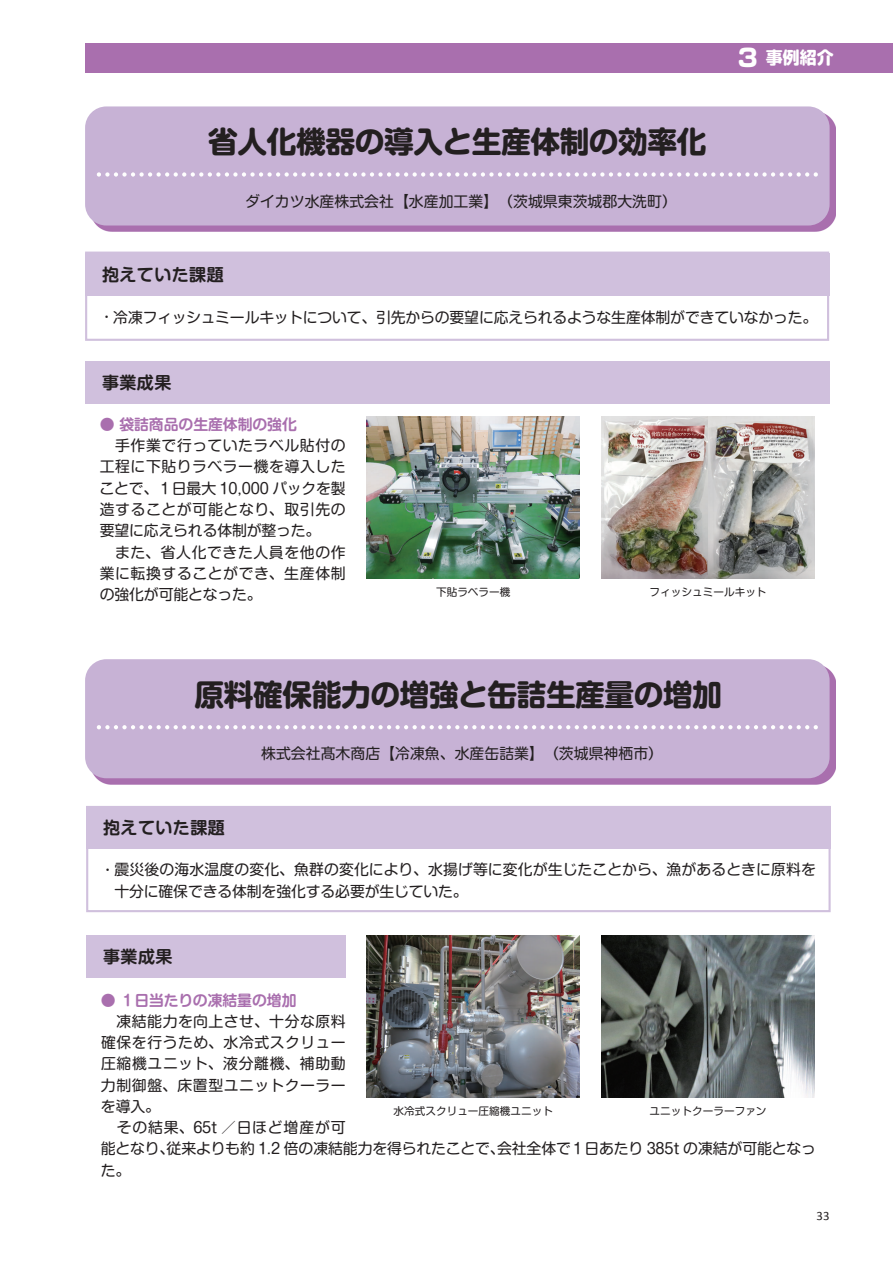
<style>
.page{position:relative;width:893px;height:1263px;background:#fff}
.page>*{position:absolute;margin:0;border:0;box-sizing:border-box;transform-origin:0 0}
.t1{font:29.7px "Shin M Go Pro Bold 90 pv RKSJ H";letter-spacing:-.015em;color:#231f20}
.t2{font:16.95px "Shin M Go Pro De Bold 90 pv RKSJ H";letter-spacing:.025em;color:#231f20}
.t3{font:16.95px "Soft Go Std Heavy 90 pv RKSJ H";color:#fff}
.t4{font:14.85px/21.3px "Shin M Go Pro Regular 90 pv RKSJ H";color:#231f20}
.t5{font:14.85px/21.3px "Shin M Go Pro Regular 90 pv RKSJ H";letter-spacing:.025em;color:#231f20}
.t6{font:14.85px/21.3px "Shin M Go Pro Regular 90 pv RKSJ H";letter-spacing:.035em;color:#231f20}
.t7{font:14.85px "Shin M Go Pro De Bold 90 pv RKSJ H";letter-spacing:-.005em;color:#a96fae}
.t8{font:12.75px "Calibri";color:#231f20}
.t9{font:10.65px "Shin M Go Pro Regular 90 pv RKSJ H";color:#231f20}
.s1{font-size:24.45px}
.s2{font-size:13.8px}
</style>
<div class="page">
<img style="left:94px;top:112px;width:741px;height:120px">
<div style="left:85px;top:106px;width:744px;height:120px;background:#c7b2d5;border-radius:21px"></div>
<svg style="left:97px;top:172px;width:720px;height:5px"></svg>
<img style="left:91px;top:665px;width:744px;height:119px">
<div style="left:85px;top:659px;width:744px;height:119px;background:#c7b2d5;border-radius:21px"></div>
<div style="left:85px;top:43px;width:807px;height:29px;background:#a96fae"></div>
<svg style="left:97px;top:725px;width:720px;height:4px"></svg>
<div style="left:86px;top:936px;width:259px;height:42px;background:#d0c0dd"></div>
<svg style="left:86px;top:806px;width:744px;height:106px"></svg>
<div style="left:85px;top:362px;width:744px;height:42px;background:#d0c0dd"></div>
<svg style="left:85px;top:252px;width:744px;height:89px;fill:#d0c0dd"></svg>
<img style="left:601px;top:417px;width:213px;height:161px">
<img style="left:601px;top:936px;width:213px;height:161px">
<img style="left:367px;top:417px;width:212px;height:161px">
<img style="left:367px;top:936px;width:212px;height:161px">
<h1 class="t1" style="left:208px;top:131px;width:500px">省人化機器の導入と生産体制の効率化</h1>
<p class="t4" style="left:245px;top:193px;width:433px">ダイカツ水産株式会社【水産加工業】（茨城県東茨城郡大洗町）</p>
<p class="t2" style="left:102px;top:268px;width:123px">抱えていた課題</p>
<p class="t3" style="left:735px;top:51px;width:100px"><span class="s1">３</span>事例紹介</p>
<p class="t4" style="left:100px;top:308px;width:719px"><span class="s2">・</span>冷凍フィッシュミールキットについて、引先からの要望に応えられるような生産体制ができていなかった。</p>
<p class="t2" style="left:102px;top:377px;width:71px">事業成果</p>
<p class="t7" style="left:100px;top:419px;width:199px">● 袋詰商品の生産体制の強化</p>
<p class="t6" style="left:100px;top:437px;width:248px">　手作業で行っていたラベル貼付の工程に下貼りラベラー機を導入したことで、１日最大 10,000 パックを製造することが可能となり、取引先の要望に応えられる体制が整った。<br>　また、省人化できた人員を他の作業に転換することができ、生産体制の強化が可能となった。</p>
<p class="t9" style="left:436px;top:588px;width:76px">下貼ラベラー機</p>
<p class="t9" style="left:649px;top:588px;width:118px">フィッシュミールキット</p>
<h1 class="t1" style="left:194px;top:683px;width:529px">原料確保能力の増強と缶詰生産量の増加</h1>
<p class="t4" style="left:261px;top:745px;width:403px">株式会社髙木商店【冷凍魚、水産缶詰業】（茨城県神栖市）</p>
<p class="t2" style="left:103px;top:821px;width:123px">抱えていた課題</p>
<p class="t4" style="left:114px;top:861px;width:703px;text-indent:-14px"><span class="s2">・</span> 震災後の海水温度の変化、魚群の変化により、水揚げ等に変化が生じたことから、漁があるときに原料を十分に確保できる体制を強化する必要が生じていた。</p>
<p class="t2" style="left:103px;top:951px;width:71px">事業成果</p>
<p class="t7" style="left:101px;top:994px;width:197px">● １日当たりの凍結量の増加</p>
<p class="t5" style="left:101px;top:1013px;width:716px">　凍結能力を向上させ、十分な原料<br>確保を行うため、水冷式スクリュー<br>圧縮機ユニット、液分離機、補助動<br>力制御盤、床置型ユニットクーラー<br>を導入。<br>　その結果、65t ／日ほど増産が可<br>能となり、従来よりも約 1.2 倍の凍結能力を得られたことで、会社全体で１日あたり 385t の凍結が可能となった。</p>
<p class="t9" style="left:393px;top:1107px;width:161px">水冷式スクリュー圧縮機ユニット</p>
<p class="t9" style="left:649px;top:1107px;width:118px">ユニットクーラーファン</p>
<p class="t8" style="left:816px;top:1211px;width:14px">33</p>
</div>
